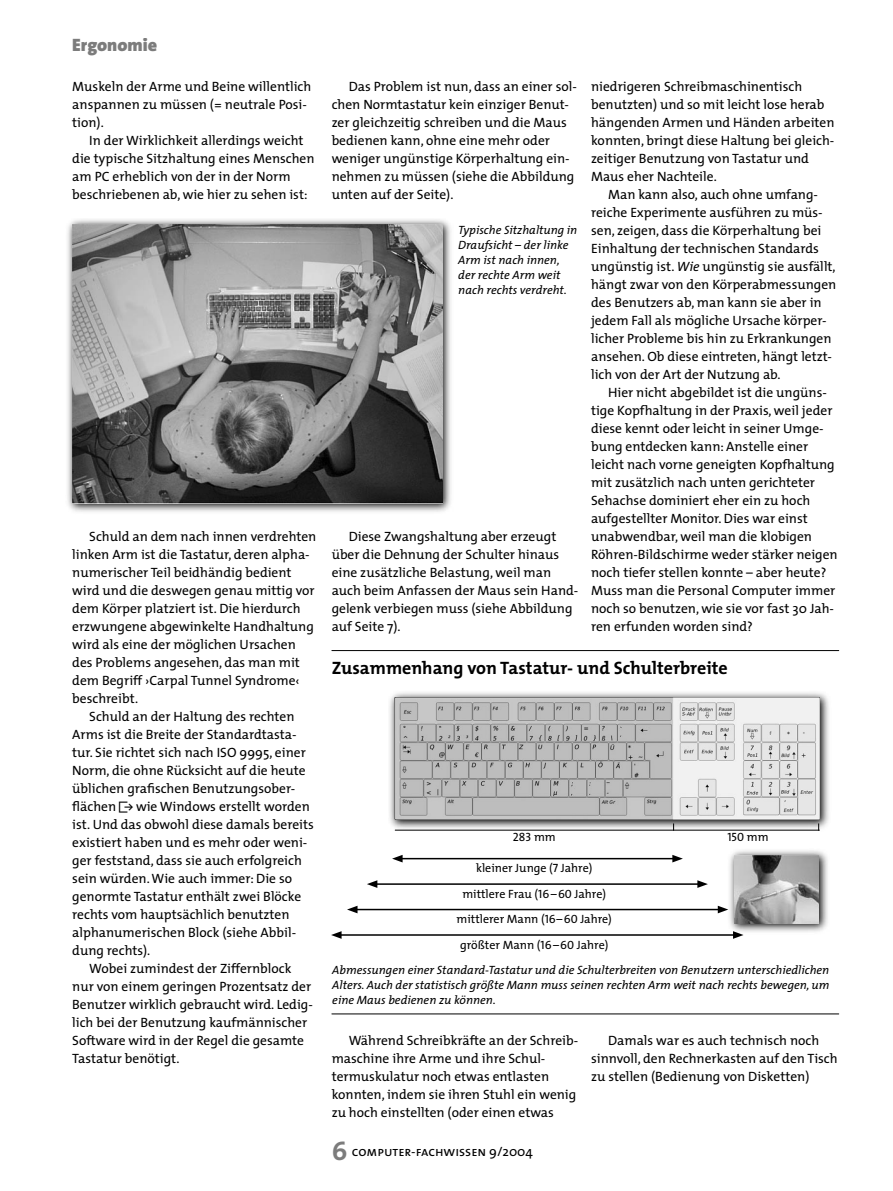
<style>
.page{position:relative;width:893px;height:1191px;background:#fff}
.page>*{position:absolute;margin:0;border:0;box-sizing:border-box;transform-origin:0 0}
.t1{font:700 18px "The Mix";color:#000}
.t2{font:900 18px "The Sans";color:#7c7c7c}
.t3{font:13.5px/18px "The Mix";color:#000}
.t4{font:13.5px "The Sans Caps";color:#000}
.t5{font:italic 12px/15px "The Mix";color:#000}
.t6{font:12px/25.5px "The Mix";color:#000;text-align:center}
.t7{font:12px "The Mix Caps";color:#000}
.s1{font-family:"The Mix Expert"}
.s2{font-style:italic}
.s3{font-family:"The Mix"}
.s4{font-family:"The Mix Caps"}
.s5{font-family:"The Sans Bold Caps";font-size:27px;color:#7c7c7c}
.s6{font-family:"The Sans"}
</style>
<div class="page">
<svg style="left:67px;top:219px;width:384px;height:293px;background:#bdbdbd"></svg>
<img style="left:73px;top:225px;width:369px;height:278px">
<svg style="left:389px;top:692px;width:440px;height:139px"></svg>
<img style="left:395px;top:697px;width:425px;height:123px">
<svg style="left:728px;top:850px;width:100px;height:82px"></svg>
<img style="left:734px;top:855px;width:85px;height:68px">
<hr style="left:395px;top:830px;width:424px;height:1px;background:#000">
<hr style="left:400px;top:858px;width:275px;height:1px;background:#000">
<svg style="left:392px;top:855px;width:11px;height:7px"></svg>
<svg style="left:672px;top:855px;width:11px;height:7px"></svg>
<hr style="left:375px;top:883px;width:325px;height:2px;background:#000">
<svg style="left:367px;top:880px;width:10px;height:8px"></svg>
<svg style="left:697px;top:880px;width:11px;height:8px"></svg>
<hr style="left:355px;top:908px;width:365px;height:2px;background:#000">
<svg style="left:347px;top:905px;width:11px;height:8px"></svg>
<svg style="left:718px;top:905px;width:10px;height:8px"></svg>
<hr style="left:339px;top:934px;width:396px;height:1px;background:#000">
<svg style="left:331px;top:931px;width:11px;height:7px"></svg>
<svg style="left:733px;top:931px;width:10px;height:7px"></svg>
<hr style="left:332px;top:650px;width:507px;height:1px;background:#000">
<hr style="left:332px;top:1013px;width:507px;height:1px;background:#000">
<h1 class="t2" style="left:72px;top:30px;width:86px">Ergonomie</h1>
<p class="t3" style="left:72px;top:77px;width:240px">Muskeln der Arme und Beine willentlich anspannen zu müssen (= neutrale Posi&shy;tion).</p>
<p class="t3" style="left:72px;top:131px;width:244px;text-indent:17px">In der Wirklichkeit allerdings weicht die typische Sitzhaltung eines Menschen am PC erheblich von der in der Norm beschriebenen ab, wie hier zu sehen ist:</p>
<p class="t3" style="left:89px;top:527px;width:229px">Schuld an dem nach innen verdrehten</p>
<p class="t3" style="left:72px;top:545px;width:239px">linken Arm ist die Tastatur, deren alpha-</p>
<p class="t3" style="left:72px;top:563px;width:221px">numerischer Teil beidhändig bedient</p>
<p class="t3" style="left:72px;top:581px;width:244px">wird und die deswegen genau mittig vor</p>
<p class="t3" style="left:72px;top:599px;width:230px">dem Körper platziert ist. Die hierdurch</p>
<p class="t3" style="left:72px;top:617px;width:243px">erzwungene abgewinkelte Handhaltung</p>
<p class="t3" style="left:72px;top:635px;width:225px">wird als eine der möglichen Ursachen</p>
<p class="t3" style="left:72px;top:653px;width:229px">des Problems angesehen, das man mit</p>
<p class="t3" style="left:72px;top:671px;width:229px">dem Begriff ›Carpal Tunnel Syndrome‹</p>
<p class="t3" style="left:72px;top:689px;width:67px">beschreibt.</p>
<p class="t3" style="left:89px;top:707px;width:207px">Schuld an der Haltung des rechten</p>
<p class="t3" style="left:72px;top:725px;width:226px">Arms ist die Breite der Standardtasta-</p>
<p class="t3" style="left:72px;top:743px;width:235px">tur. Sie richtet sich nach ISO 9995, einer</p>
<p class="t3" style="left:72px;top:761px;width:235px">Norm, die ohne Rücksicht auf die heute</p>
<p class="t3" style="left:72px;top:779px;width:224px">üblichen grafischen Benutzungsober-</p>
<p class="t3" style="left:72px;top:797px;width:239px">flächen <span class="s1">û</span> wie Windows erstellt worden</p>
<p class="t3" style="left:72px;top:815px;width:243px">ist. Und das obwohl diese damals bereits</p>
<p class="t3" style="left:72px;top:833px;width:236px">existiert haben und es mehr oder weni-</p>
<p class="t3" style="left:72px;top:851px;width:231px">ger feststand, dass sie auch erfolgreich</p>
<p class="t3" style="left:72px;top:869px;width:221px">sein würden. Wie auch immer: Die so</p>
<p class="t3" style="left:72px;top:887px;width:230px">genormte Tastatur enthält zwei Blöcke</p>
<p class="t3" style="left:72px;top:905px;width:219px">rechts vom hauptsächlich benutzten</p>
<p class="t3" style="left:72px;top:923px;width:225px">alphanumerischen Block (siehe Abbil-</p>
<p class="t3" style="left:72px;top:941px;width:79px">dung rechts).</p>
<p class="t3" style="left:89px;top:959px;width:204px">Wobei zumindest der Ziffernblock</p>
<p class="t3" style="left:72px;top:977px;width:241px">nur von einem geringen Prozentsatz der</p>
<p class="t3" style="left:72px;top:995px;width:242px">Benutzer wirklich gebraucht wird. Ledig-</p>
<p class="t3" style="left:72px;top:1013px;width:237px">lich bei der Benutzung kaufmännischer</p>
<p class="t3" style="left:72px;top:1031px;width:233px">Software wird in der Regel die gesamte</p>
<p class="t3" style="left:72px;top:1049px;width:109px">Tastatur benötigt.</p>
<p class="t3" style="left:332px;top:77px;width:247px;text-indent:17px">Das Problem ist nun, dass an einer sol&shy;chen Normtastatur kein einziger Benut&shy;zer gleichzeitig schreiben und die Maus bedienen kann, ohne eine mehr oder weniger ungünstige Körperhaltung ein&shy;nehmen zu müssen (siehe die Abbildung unten auf der Seite).</p>
<p class="t3" style="left:591px;top:77px;width:245px">niedrigeren Schreibmaschinentisch benutzten) und so mit leicht lose herab hängenden Armen und Händen arbeiten konnten, bringt diese Haltung bei gleich&shy;zeitiger Benutzung von Tastatur und Maus eher Nachteile.</p>
<p class="t3" style="left:591px;top:185px;width:247px;text-indent:17px">Man kann also, auch ohne umfang&shy;reiche Experimente ausführen zu müs&shy;sen, zeigen, dass die Körperhaltung bei Einhaltung der technischen Standards ungünstig ist. <span class="s2">Wie</span> ungünstig sie ausfällt, hängt zwar von den Körperabmessungen des Benutzers ab, man kann sie aber in jedem Fall als mögliche Ursache körper&shy;licher Probleme bis hin zu Erkrankungen ansehen. Ob diese eintreten, hängt letzt&shy;lich von der Art der Nutzung ab.</p>
<p class="t3" style="left:591px;top:383px;width:248px;text-indent:17px">Hier nicht abgebildet ist die ungüns&shy;tige Kopfhaltung in der Praxis, weil jeder diese kennt oder leicht in seiner Umge&shy;bung entdecken kann: Anstelle einer leicht nach vorne geneigten Kopfhaltung mit zusätzlich nach unten gerichteter Sehachse dominiert eher ein zu hoch aufgestellter Monitor. Dies war einst unabwendbar, weil man die klobigen Röhren-Bildschirme weder stärker neigen noch tiefer stellen konnte – aber heute?<br>Muss man die Personal Computer immer noch so benutzen, wie sie vor fast 30 Jah&shy;ren erfunden worden sind?</p>
<p class="t5" style="left:458px;top:222px;width:121px">Typische Sitzhaltung in<br>Draufsicht – der linke<br>Arm ist nach innen, der rechte Arm weit nach rechts verdreht.</p>
<p class="t3" style="left:332px;top:527px;width:248px;text-indent:17px">Diese Zwangshaltung aber erzeugt über die Dehnung der Schulter hinaus eine zusätzliche Belastung, weil man auch beim Anfassen der Maus sein Hand&shy;gelenk verbiegen muss (siehe Abbildung auf Seite 7).</p>
<h1 class="t1" style="left:332px;top:653px;width:397px">Zusammenhang von Tastatur- und Schulterbreite</h1>
<p class="t7" style="left:513px;top:827px;width:44px">283 <span class="s3">mm</span></p>
<p class="t7" style="left:727px;top:827px;width:43px">150 <span class="s3">mm</span></p>
<p class="t6" style="left:457px;top:855px;width:157px">kleiner Junge (<span class="s4">7</span> Jahre) mittlere Frau (<span class="s4">16 –60</span> Jahre) mittlerer Mann (<span class="s4">16–60</span> Jahre) größter Mann (<span class="s4">16 –60</span> Jahre)</p>
<p class="t5" style="left:332px;top:962px;width:499px;text-align:justify">Abmessungen einer Standard-Tastatur und die Schulterbreiten von Benutzern unterschiedlichen Alters. Auch der statistisch größte Mann muss seinen rechten Arm weit nach rechts bewegen, um eine Maus bedienen zu können.</p>
<p class="t3" style="left:332px;top:1031px;width:248px;text-indent:17px">Während Schreibkräfte an der Schreib&shy;maschine ihre Arme und ihre Schul&shy;termuskulatur noch etwas entlasten konnten, indem sie ihren Stuhl ein wenig zu hoch einstellten (oder einen etwas</p>
<p class="t3" style="left:591px;top:1031px;width:248px;text-indent:17px">Damals war es auch technisch noch sinnvoll, den Rechnerkasten auf den Tisch zu stellen (Bedienung von Disketten)</p>
<p class="t4" style="left:332px;top:1139px;width:203px"><span class="s5">6</span> computer-fachwissen <span class="s6">9/2004</span></p>
</div>
